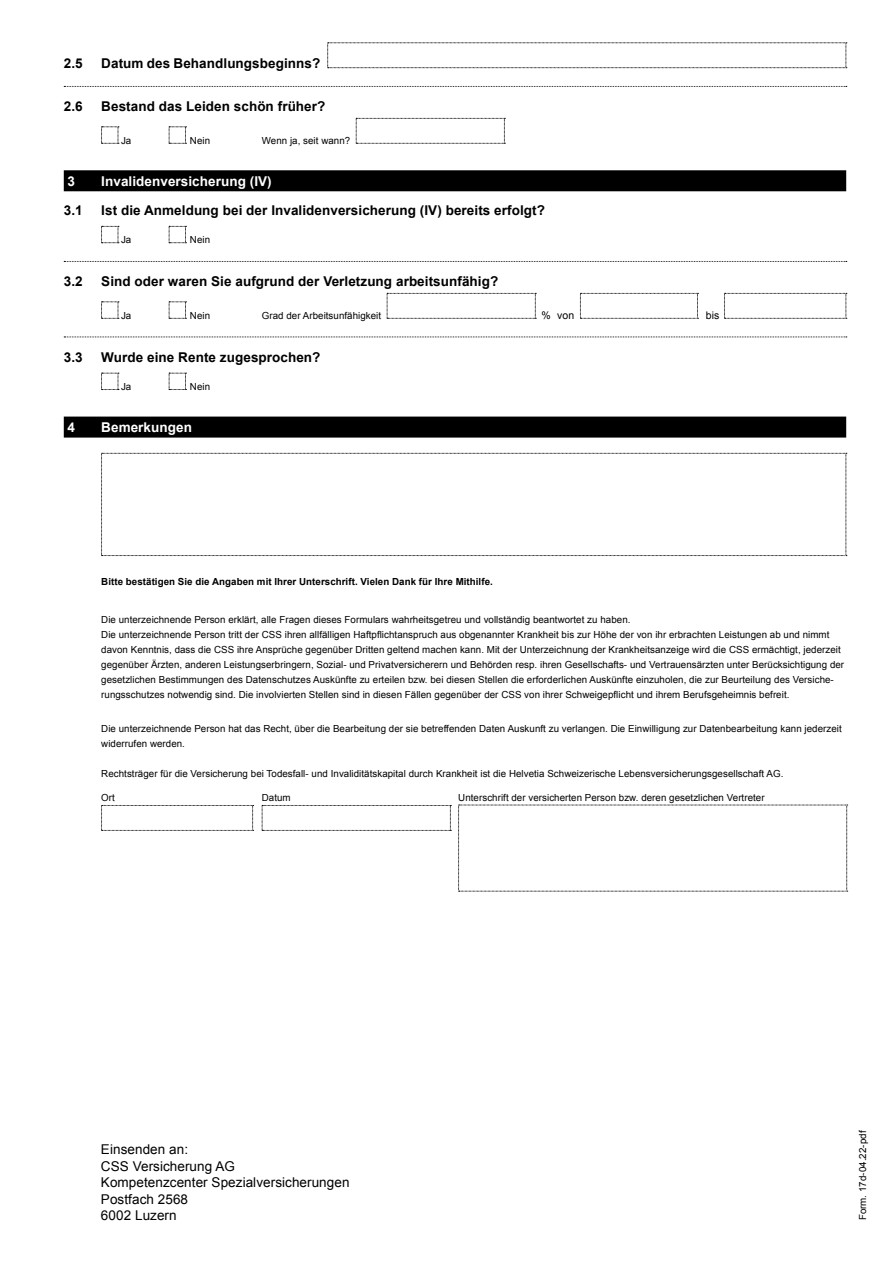
<style>
.page{position:relative;width:893px;height:1263px;background:#fff}
.page>*{position:absolute;margin:0;border:0;box-sizing:border-box;transform-origin:0 0}
.t1{font:700 13.5px "Arial";letter-spacing:.005em;color:#000}
.t2{font:13.5px/16.5px "Arial";letter-spacing:.005em;color:#000}
.t3{font:700 13.5px "Arial";letter-spacing:.005em;color:#fff}
.t4{font:10.5px "Arial";color:#000}
.t5{font:9.75px/15px "Arial";letter-spacing:.005em;color:#000}
.t6{font:700 9.75px "Arial";letter-spacing:.005em;color:#000}
</style>
<div class="page">
<svg style="left:64px;top:86px;width:783px;height:1px"></svg>
<div style="left:64px;top:170px;width:782px;height:21px;background:#000"></div>
<svg style="left:64px;top:261px;width:783px;height:1px"></svg>
<svg style="left:64px;top:337px;width:783px;height:1px"></svg>
<div style="left:64px;top:417px;width:782px;height:21px;background:#000"></div>
<svg style="left:327px;top:43px;width:520px;height:25px"></svg>
<svg style="left:101px;top:127px;width:18px;height:17px"></svg>
<svg style="left:169px;top:127px;width:17px;height:17px"></svg>
<svg style="left:356px;top:118px;width:149px;height:26px"></svg>
<svg style="left:101px;top:226px;width:18px;height:17px"></svg>
<svg style="left:169px;top:226px;width:17px;height:17px"></svg>
<svg style="left:101px;top:302px;width:18px;height:17px"></svg>
<svg style="left:169px;top:302px;width:17px;height:17px"></svg>
<svg style="left:387px;top:293px;width:149px;height:26px"></svg>
<svg style="left:580px;top:293px;width:118px;height:26px"></svg>
<svg style="left:724px;top:293px;width:123px;height:26px"></svg>
<svg style="left:101px;top:373px;width:18px;height:17px"></svg>
<svg style="left:169px;top:373px;width:17px;height:17px"></svg>
<svg style="left:101px;top:453px;width:746px;height:103px"></svg>
<svg style="left:101px;top:805px;width:153px;height:26px"></svg>
<svg style="left:262px;top:805px;width:189px;height:26px"></svg>
<svg style="left:458px;top:805px;width:390px;height:87px"></svg>
<h1 class="t1" style="left:64px;top:54px;width:20px">2.5</h1>
<h1 class="t1" style="left:101px;top:54px;width:221px">Datum des Behandlungsbeginns?</h1>
<h1 class="t1" style="left:64px;top:97px;width:20px">2.6</h1>
<h1 class="t1" style="left:101px;top:97px;width:226px">Bestand das Leiden schön früher?</h1>
<p class="t5" style="left:121px;top:133px;width:12px">Ja</p>
<p class="t5" style="left:190px;top:133px;width:22px">Nein</p>
<p class="t5" style="left:262px;top:133px;width:90px">Wenn ja, seit wann?</p>
<h1 class="t3" style="left:68px;top:173px;width:9px">3</h1>
<h1 class="t3" style="left:101px;top:173px;width:172px">Invalidenversicherung (IV)</h1>
<h1 class="t1" style="left:64px;top:201px;width:20px">3.1</h1>
<h1 class="t1" style="left:101px;top:201px;width:445px">Ist die Anmeldung bei der Invalidenversicherung (IV) bereits erfolgt?</h1>
<p class="t5" style="left:121px;top:232px;width:12px">Ja</p>
<p class="t5" style="left:190px;top:232px;width:22px">Nein</p>
<h1 class="t1" style="left:64px;top:272px;width:20px">3.2</h1>
<h1 class="t1" style="left:101px;top:272px;width:399px">Sind oder waren Sie aufgrund der Verletzung arbeitsunfähig?</h1>
<p class="t5" style="left:121px;top:308px;width:12px">Ja</p>
<p class="t5" style="left:190px;top:308px;width:22px">Nein</p>
<p class="t5" style="left:262px;top:308px;width:121px">Grad der Arbeitsunfähigkeit</p>
<p class="t4" style="left:541px;top:308px;width:34px">% von</p>
<p class="t4" style="left:706px;top:308px;width:15px">bis</p>
<h1 class="t1" style="left:64px;top:348px;width:20px">3.3</h1>
<h1 class="t1" style="left:101px;top:348px;width:221px">Wurde eine Rente zugesprochen?</h1>
<p class="t5" style="left:121px;top:379px;width:12px">Ja</p>
<p class="t5" style="left:190px;top:379px;width:22px">Nein</p>
<h1 class="t3" style="left:68px;top:419px;width:9px">4</h1>
<h1 class="t3" style="left:101px;top:419px;width:92px">Bemerkungen</h1>
<p class="t6" style="left:101px;top:575px;width:393px">Bitte bestätigen Sie die Angaben mit Ihrer Unterschrift. Vielen Dank für Ihre Mithilfe.</p>
<p class="t5" style="left:101px;top:612px;width:744px">Die unterzeichnende Person erklärt, alle Fragen dieses Formulars wahrheitsgetreu und vollständig beantwortet zu haben.<br>Die unterzeichnende Person tritt der CSS ihren allfälligen Haftpflichtanspruch aus obgenannter Krankheit bis zur Höhe der von ihr erbrachten Leistungen ab und nimmt davon Kenntnis, dass die CSS ihre Ansprüche gegenüber Dritten geltend machen kann. Mit der Unterzeichnung der Krankheitsanzeige wird die CSS ermächtigt, jederzeit gegenüber Ärzten, anderen Leistungserbringern, Sozial- und Privatversicherern und Behörden resp. ihren Gesellschafts- und Vertrauensärzten unter Berücksichtigung der gesetzlichen Bestimmungen des Datenschutzes Auskünfte zu erteilen bzw. bei diesen Stellen die erforderlichen Auskünfte einzuholen, die zur Beurteilung des Versiche&shy;rungsschutzes notwendig sind. Die involvierten Stellen sind in diesen Fällen gegenüber der CSS von ihrer Schweigepflicht und ihrem Berufsgeheimnis befreit.</p>
<p class="t5" style="left:101px;top:721px;width:742px">Die unterzeichnende Person hat das Recht, über die Bearbeitung der sie betreffenden Daten Auskunft zu verlangen. Die Einwilligung zur Datenbearbeitung kann jederzeit widerrufen werden.</p>
<p class="t5" style="left:101px;top:766px;width:684px">Rechtsträger für die Versicherung bei Todesfall- und Invaliditätskapital durch Krankheit ist die Helvetia Schweizerische Lebensversicherungsgesellschaft AG.</p>
<p class="t5" style="left:101px;top:790px;width:15px">Ort</p>
<p class="t5" style="left:262px;top:790px;width:30px">Datum</p>
<p class="t5" style="left:458px;top:790px;width:308px">Unterschrift der versicherten Person bzw. deren gesetzlichen Vertreter</p>
<h1 class="t2" style="left:101px;top:1141px;width:250px">Einsenden an:<br>CSS Versicherung AG<br>Kompetenzcenter Spezialversicherungen<br>Postfach 2568<br>6002 Luzern</h1>
<p class="t5" style="left:855px;top:1220px;width:92px;rotate:-90deg">Form. 17d-04.22-pdf</p>
</div>
